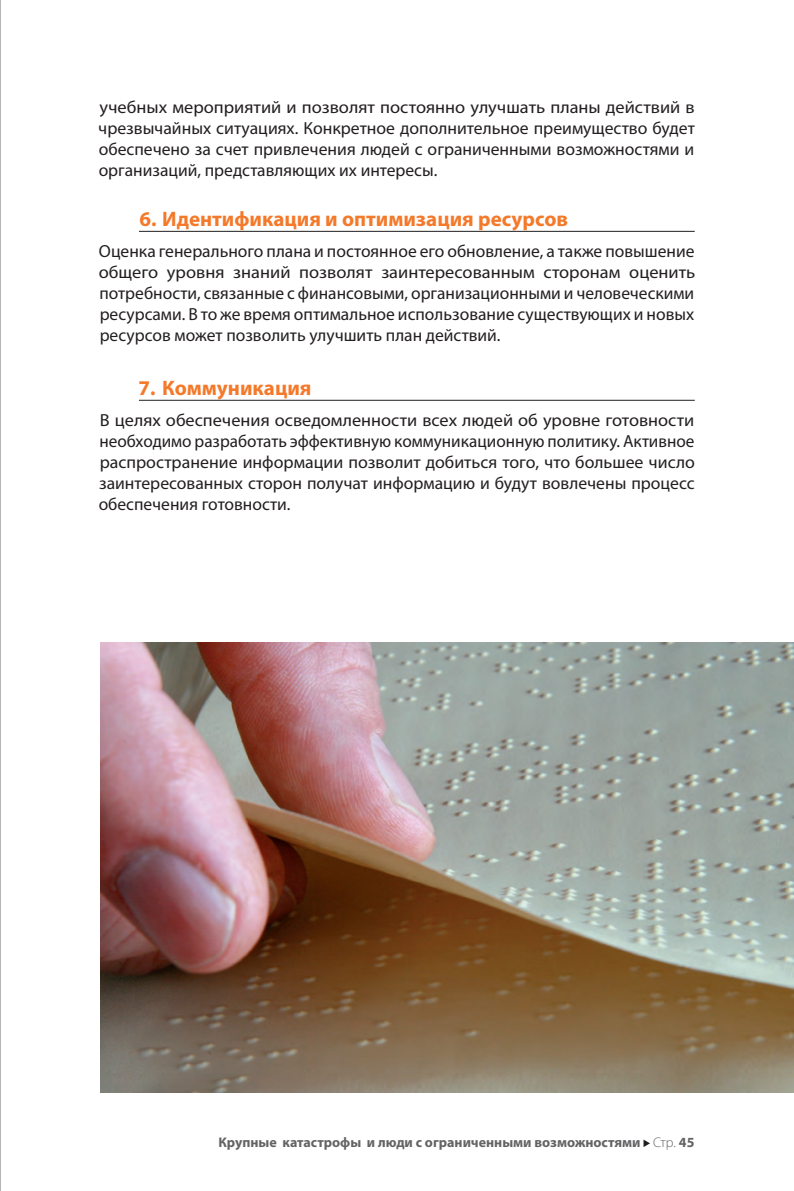
<style>
.page{position:relative;width:794px;height:1191px;background:#fff}
.page>*{position:absolute;margin:0;border:0;box-sizing:border-box;transform-origin:0 0}
.ST_02_01_C_-8_FRA{font:700 21px "Myriad Pro";color:#f4792a}
.Text{font:17.5px/21px "Myriad Pro";color:#231f20;text-align:justify}
.Text-2{font:17.5px/21px "Myriad Pro";color:#231f20;text-align:justify;scale:1.04 1}
.Text-3{font:17.5px/21px "Myriad Pro";color:#231f20;text-align:justify;scale:1.05 1}
.t1{font:700 14px "Myriad Pro";color:#636366}
.s1{font-weight:300}
</style>
<div class="page">
<svg style="left:643px;top:1139px;width:7px;height:8px"></svg>
<img style="left:100px;top:643px;width:694px;height:449px">
<hr style="left:139px;top:231px;width:555px;height:1px;background:#231f20">
<hr style="left:139px;top:400px;width:555px;height:1px;background:#231f20">
<hr style="left:0;top:0;width:1px;height:1191px;background:#6c6d70">
<p class="Text-3" style="left:98px;top:97px;width:570px">учебных мероприятий и позволят постоянно улучшать планы действий в чрезвычайных ситуациях. Конкретное дополнительное преимущество будет обеспечено за счет привлечения людей с ограниченными возможностями и организаций, представляющих их интересы.</p>
<p class="ST_02_01_C_-8_FRA" style="left:139px;top:207px;width:430px">6. Идентификация и оптимизация ресурсов</p>
<p class="Text" style="left:99px;top:241px;width:598px">Оценка генерального плана и постоянное его обновление, а также повышение общего уровня знаний позволят заинтересованным сторонам оценить потребности, связанные с финансовыми, организационными и человеческими ресурсами. В то же время оптимальное использование существующих и новых ресурсов может позволить улучшить план действий.</p>
<p class="ST_02_01_C_-8_FRA" style="left:139px;top:376px;width:174px">7. Коммуникация</p>
<p class="Text-2" style="left:99px;top:410px;width:575px">В целях обеспечения осведомленности всех людей об уровне готовности необходимо разработать эффективную коммуникационную политику. Активное распространение информации позволит добиться того, что большее число заинтересованных сторон получат информацию и будут вовлечены процесс обеспечения готовности.</p>
<p class="t1" style="left:218px;top:1134px;width:477px">Крупные катастрофы и люди с ограниченными возможностями <span class="s1">Стр.</span> 45</p>
</div>
